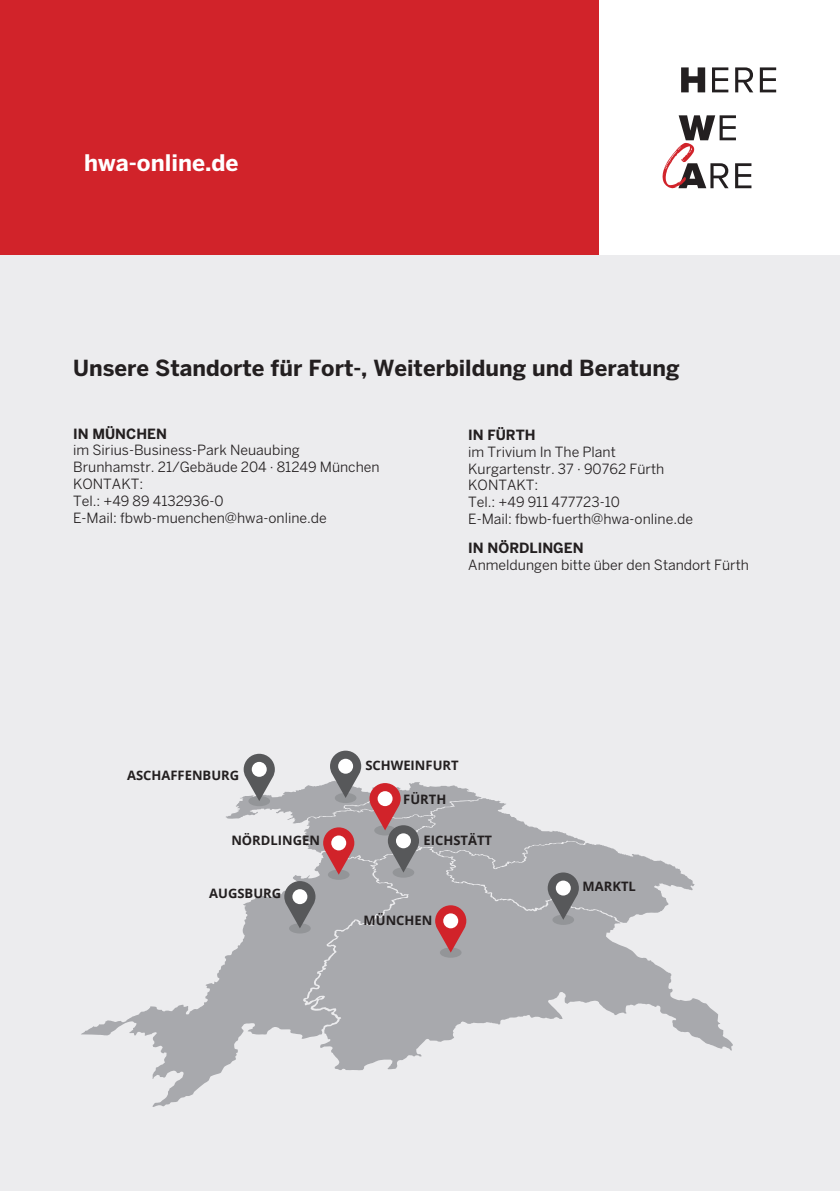
<style>
.page{position:relative;width:840px;height:1191px;background:#fff}
.page>*{position:absolute;margin:0;border:0;box-sizing:border-box;transform-origin:0 0}
.t1{font:700 22.6px "Benton Sans";color:#fff}
.t2{font:700 22px "Benton Sans";color:#231f20}
.t3{font:14px/16.8px "Benton Sans";color:#231f20}
.t4{font:700 14px "Benton Sans";color:#231f20}
.t5{font:700 13px "Open Sans";color:#231f20}
</style>
<div class="page">
<div style="left:0;top:0;width:598px;height:256px;background:#d1232a"></div>
<svg style="left:681px;top:67px;width:94px;height:25px"></svg>
<svg style="left:662px;top:115px;width:89px;height:73px"></svg>
<div style="left:0;top:256px;width:839px;height:935px;background:#ececee"></div>
<svg style="left:81px;top:952px;width:280px;height:155px"></svg>
<svg style="left:305px;top:884px;width:427px;height:186px;fill:#a8a9ad"></svg>
<div style="left:439px;top:947px;width:22px;height:10px;background:#939598;border-radius:50%"></div>
<svg style="left:226px;top:750px;width:468px;height:202px"></svg>
<div style="left:331px;top:835px;width:15px;height:15px;background:#fff;border-radius:50%"></div>
<h1 class="t1" style="left:84px;top:149px;width:156px">hwa-online.de</h1>
<h2 class="t2" style="left:73px;top:355px;width:607px">Unsere Standorte für Fort-, Weiterbildung und Beratung</h2>
<p class="t4" style="left:73px;top:425px;width:95px">IN MÜNCHEN</p>
<p class="t3" style="left:73px;top:442px;width:308px">im Sirius-Business-Park Neuaubing<br>Brunhamstr. 21/Gebäude 204 · 81249 München<br>KONTAKT:<br>Tel.: +49 89 4132936-0<br>E-Mail: fbwb-muenchen@hwa-online.de</p>
<p class="t4" style="left:468px;top:426px;width:69px">IN FÜRTH</p>
<p class="t3" style="left:468px;top:443px;width:226px">im Trivium In The Plant<br>Kurgartenstr. 37 · 90762 Fürth<br>KONTAKT:<br>Tel.: +49 911 477723-10<br>E-Mail: fbwb-fuerth@hwa-online.de</p>
<p class="t4" style="left:468px;top:539px;width:117px">IN NÖRDLINGEN</p>
<p class="t3" style="left:468px;top:556px;width:282px">Anmeldungen bitte über den Standort Fürth</p>
<p class="t5" style="left:127px;top:766px;width:113px">ASCHAFFENBURG</p>
<p class="t5" style="left:365px;top:756px;width:95px">SCHWEINFURT</p>
<p class="t5" style="left:403px;top:790px;width:45px">FÜRTH</p>
<p class="t5" style="left:231px;top:831px;width:90px">NÖRDLINGEN</p>
<p class="t5" style="left:209px;top:884px;width:73px">AUGSBURG</p>
<p class="t5" style="left:423px;top:831px;width:70px">EICHSTÄTT</p>
<p class="t5" style="left:363px;top:911px;width:70px">MÜNCHEN</p>
<p class="t5" style="left:582px;top:876px;width:55px">MARKTL</p>
</div>
